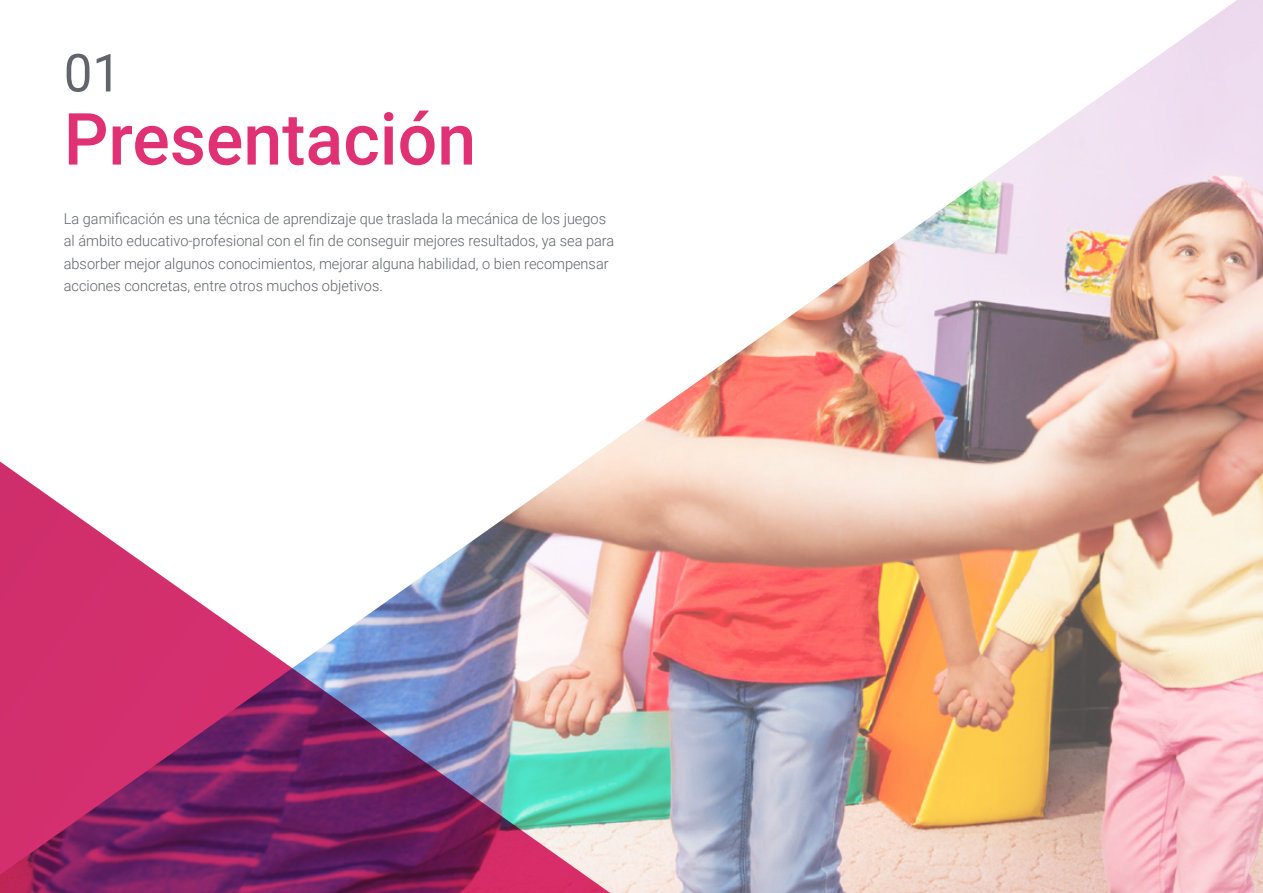
<style>
.page{position:relative;width:1263px;height:893px;background:#fff}
.page>*{position:absolute;margin:0;border:0;box-sizing:border-box;transform-origin:0 0}
.t1{font:500 72px "Roboto";color:#df3174}
.t2{font:52.5px "Roboto";color:#61646a}
.t3{font:300 15px/22.5px "Roboto";color:#61646a}
</style>
<div class="page">
<img style="left:607px;top:0;width:656px;height:893px">
<svg style="left:0;top:446px;width:640px;height:447px"></svg>
<h2 class="t2" style="left:64px;top:36px;width:59px">01</h2>
<h1 class="t1" style="left:64px;top:89px;width:414px">Presentación</h1>
<p class="t3" style="left:64px;top:207px;width:552px">La gamificación es una técnica de aprendizaje que traslada la mecánica de los juegos al ámbito educativo-profesional con el fin de conseguir mejores resultados, ya sea para absorber mejor algunos conocimientos, mejorar alguna habilidad, o bien recompensar acciones concretas, entre otros muchos objetivos.</p>
</div>
